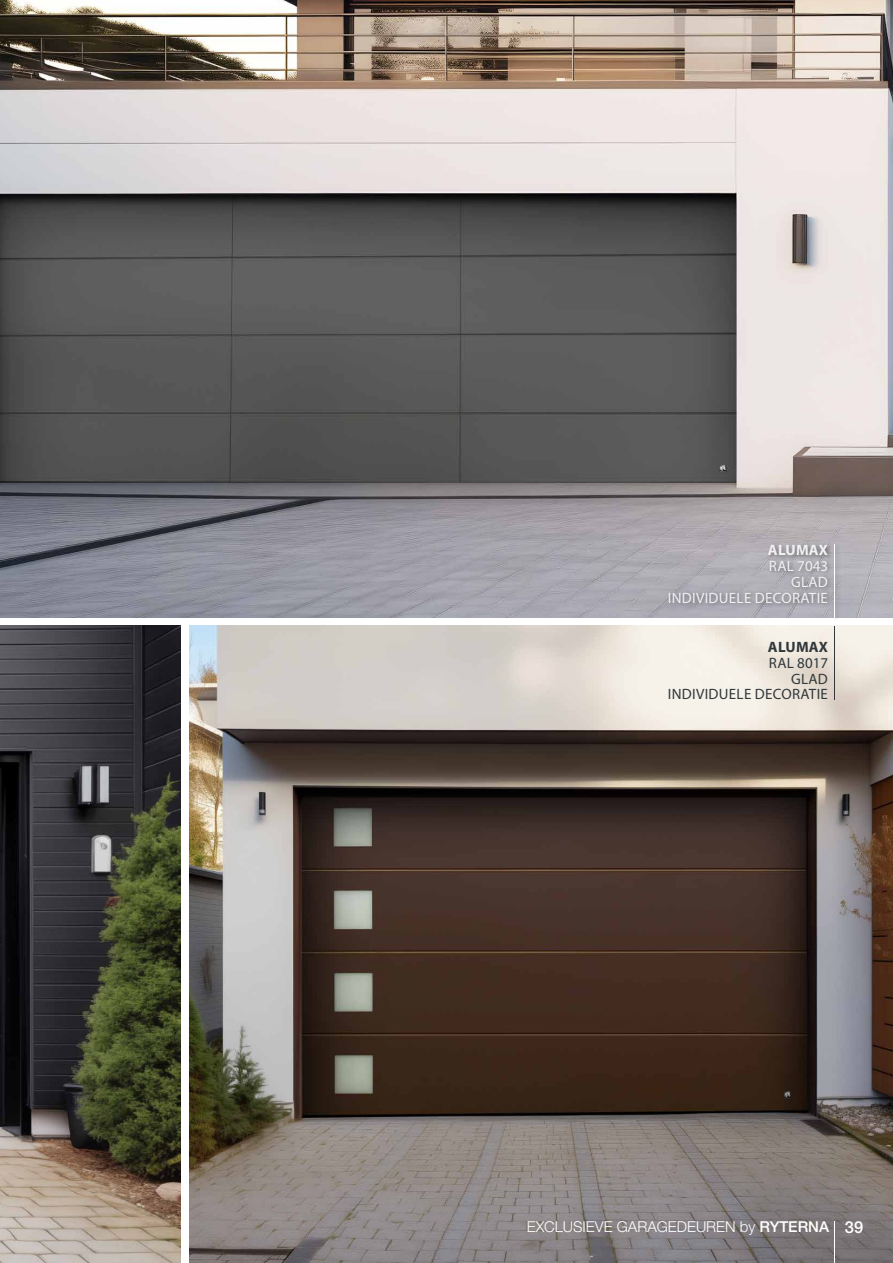
<style>
.page{position:relative;width:893px;height:1263px;background:#fff}
.page>*{position:absolute;margin:0;border:0;box-sizing:border-box;transform-origin:0 0}
.t1{font:300 15px "Helvetica Neue LT Pro";color:#fff}
.t2{font:15px/15.6px "Myriad Pro";letter-spacing:.02em;color:#f1f1f2;text-align:right}
.t3{font:15px/15.6px "Myriad Pro";letter-spacing:.02em;color:#30383b;text-align:right}
.t4{font:700 15px "Myriad Pro";letter-spacing:.015em;color:#f1f1f2}
.t5{font:700 15px "Myriad Pro";letter-spacing:.015em;color:#30383b}
.s1{font-weight:500}
.s2{font-weight:500;font-size:16.5px}
</style>
<div class="page">
<img style="left:0;top:0;width:893px;height:617px">
<img style="left:0;top:626px;width:181px;height:637px">
<img style="left:189px;top:626px;width:704px;height:637px">
<div style="left:666px;top:542px;width:175px;height:81px;background:#000;opacity:.4"></div>
<hr style="left:834px;top:544px;width:1px;height:73px;background:#fff">
<hr style="left:834px;top:626px;width:1px;height:73px;background:#30383b">
<hr style="left:834px;top:1221px;width:1px;height:42px;background:#fff">
<p class="t4" style="left:768px;top:541px;width:62px">ALUMAX</p>
<p class="t2" style="left:668px;top:558px;width:162px">RAL 7043<br>GLAD<br>INDIVIDUELE DECORATIE</p>
<p class="t5" style="left:768px;top:637px;width:62px">ALUMAX</p>
<p class="t3" style="left:668px;top:655px;width:162px">RAL 8017<br>GLAD<br>INDIVIDUELE DECORATIE</p>
<p class="t1" style="left:527px;top:1217px;width:338px">EXCLUSIEVE GARAGEDEUREN by <span class="s1">RYTERNA</span> <span class="s2">39</span></p>
</div>
